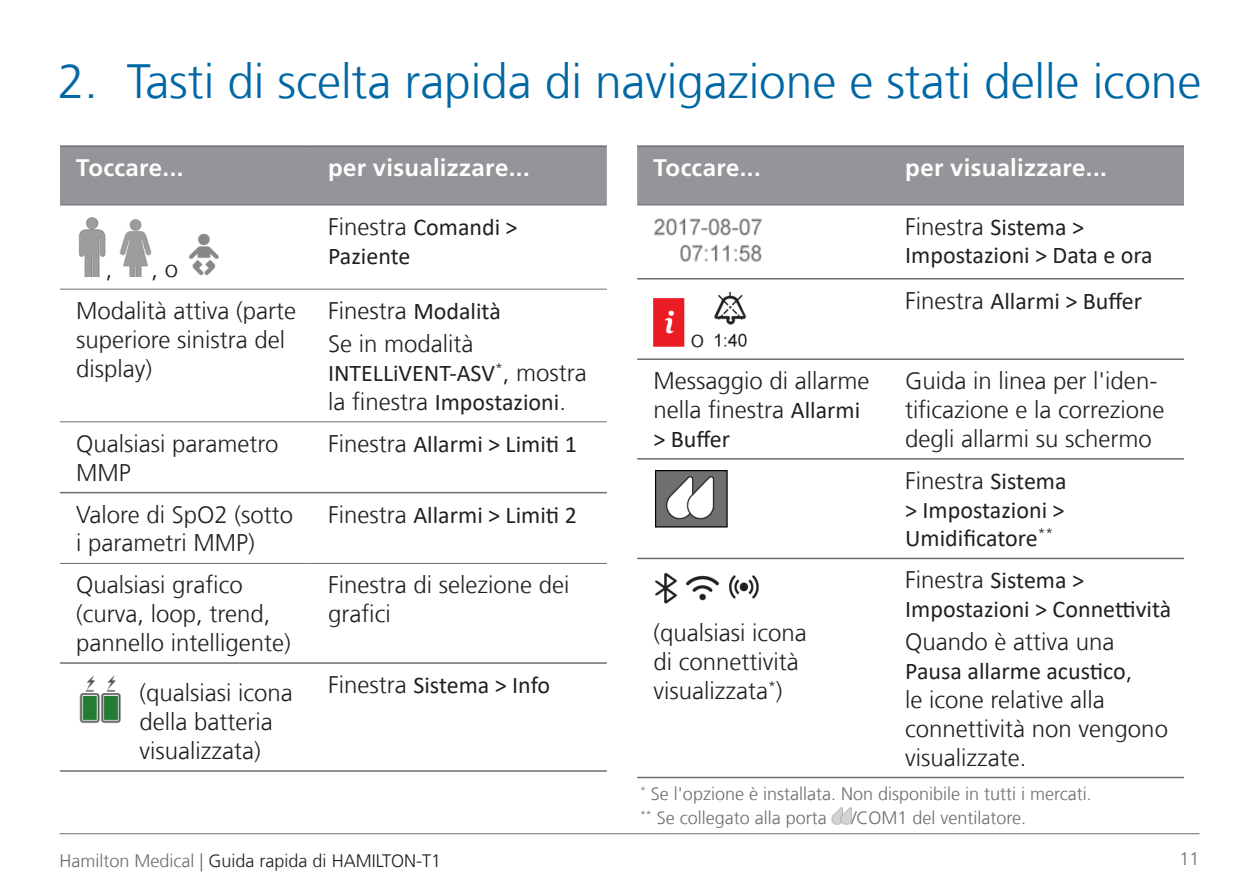
<style>
.page{position:relative;width:1259px;height:893px;background:#fff}
.page>*{position:absolute;margin:0;border:0;box-sizing:border-box;transform-origin:0 0}
.Headline{font:300 48px "Frutiger LT Com";letter-spacing:-.005em;color:#0067a5}
.table_body{font:300 24px/28.8px "Frutiger LT Com";color:#231f20}
.table_body-2{font:24px/28.8px "Calibri";color:#231f20}
.Table_head_white{font:700 24px "Frutiger LT Std";letter-spacing:.01em;color:#fff}
.Footnote{font:300 18px "Frutiger LT Com";color:#6c6d70}
.t1{font:300 18px "Frutiger LT Com";color:#231f20}
.s1{font-family:"Frutiger LT Com";font-weight:300}
.s2{font-family:"Calibri";font-weight:400}
.s3{color:#6c6d70}
</style>
<div class="page">
<hr style="left:60px;top:833px;width:1139px;height:1px;background:#6c6d70">
<div style="left:60px;top:147px;width:547px;height:57px;background:#939598"></div>
<hr style="left:60px;top:145px;width:252px;height:2px;background:#6c6d70">
<hr style="left:312px;top:145px;width:295px;height:2px;background:#6c6d70">
<hr style="left:60px;top:492px;width:252px;height:1px;background:#6c6d70">
<hr style="left:312px;top:492px;width:295px;height:1px;background:#6c6d70">
<hr style="left:60px;top:662px;width:252px;height:2px;background:#6c6d70">
<hr style="left:312px;top:662px;width:295px;height:2px;background:#6c6d70">
<hr style="left:60px;top:770px;width:252px;height:2px;background:#6c6d70">
<hr style="left:312px;top:770px;width:295px;height:2px;background:#6c6d70">
<hr style="left:60px;top:204px;width:252px;height:1px;background:#6c6d70">
<hr style="left:312px;top:204px;width:295px;height:1px;background:#6c6d70">
<hr style="left:60px;top:289px;width:252px;height:1px;background:#6c6d70">
<hr style="left:312px;top:289px;width:295px;height:1px;background:#6c6d70">
<hr style="left:60px;top:421px;width:252px;height:1px;background:#6c6d70">
<hr style="left:312px;top:421px;width:295px;height:1px;background:#6c6d70">
<hr style="left:60px;top:563px;width:252px;height:1px;background:#6c6d70">
<hr style="left:312px;top:563px;width:295px;height:1px;background:#6c6d70">
<img style="left:78px;top:217px;width:28px;height:60px">
<img style="left:119px;top:219px;width:32px;height:58px">
<img style="left:189px;top:233px;width:29px;height:43px">
<img style="left:79px;top:675px;width:42px;height:48px">
<div style="left:637px;top:147px;width:547px;height:57px;background:#939598"></div>
<hr style="left:637px;top:145px;width:252px;height:2px;background:#6c6d70">
<hr style="left:889px;top:145px;width:295px;height:2px;background:#6c6d70">
<hr style="left:637px;top:278px;width:252px;height:1px;background:#6c6d70">
<hr style="left:889px;top:278px;width:295px;height:1px;background:#6c6d70">
<hr style="left:637px;top:358px;width:252px;height:2px;background:#6c6d70">
<hr style="left:889px;top:358px;width:295px;height:2px;background:#6c6d70">
<hr style="left:637px;top:458px;width:252px;height:2px;background:#6c6d70">
<hr style="left:889px;top:458px;width:295px;height:2px;background:#6c6d70">
<hr style="left:637px;top:558px;width:252px;height:1px;background:#6c6d70">
<hr style="left:889px;top:558px;width:295px;height:1px;background:#6c6d70">
<hr style="left:637px;top:777px;width:252px;height:1px;background:#6c6d70">
<hr style="left:889px;top:777px;width:295px;height:1px;background:#6c6d70">
<hr style="left:637px;top:204px;width:252px;height:1px;background:#6c6d70">
<hr style="left:889px;top:204px;width:295px;height:1px;background:#6c6d70">
<img style="left:654px;top:218px;width:107px;height:44px">
<img style="left:653px;top:298px;width:31px;height:48px">
<img style="left:714px;top:292px;width:33px;height:54px">
<img style="left:655px;top:471px;width:72px;height:57px">
<img style="left:654px;top:573px;width:24px;height:31px">
<img style="left:686px;top:575px;width:33px;height:26px">
<img style="left:729px;top:575px;width:30px;height:23px">
<img style="left:832px;top:807px;width:19px;height:18px">
<p class="Headline" style="left:58px;top:52px;width:1145px">2. Tasti di scelta rapida di navigazione e stati delle icone</p>
<p class="Table_head_white" style="left:76px;top:154px;width:109px">Toccare...</p>
<p class="Table_head_white" style="left:328px;top:154px;width:203px">per visualizzare...</p>
<p class="table_body" style="left:106px;top:254px;width:8px">,</p>
<p class="table_body" style="left:151px;top:254px;width:28px">, o</p>
<p class="table_body-2" style="left:328px;top:212px;width:191px"><span class="s1">Finestra</span> Comandi &gt;<br>Paziente</p>
<p class="table_body" style="left:76px;top:296px;width:221px">Modalità attiva (parte superiore sinistra del display)</p>
<p class="table_body" style="left:328px;top:296px;width:174px">Finestra <span class="s2">Modalità</span></p>
<p class="table_body" style="left:328px;top:329px;width:260px">Se in modalità<br><span class="s2">INTELLiVENT-ASV</span><sup>*</sup>, mostra la finestra <span class="s2">Impostazioni</span>.</p>
<p class="table_body" style="left:76px;top:429px;width:204px">Qualsiasi parametro<br>MMP</p>
<p class="table_body-2" style="left:328px;top:429px;width:250px"><span class="s1">Finestra</span> Allarmi &gt; Limiti 1</p>
<p class="table_body" style="left:76px;top:500px;width:218px">Valore di SpO2 (sotto i parametri MMP)</p>
<p class="table_body-2" style="left:328px;top:500px;width:250px"><span class="s1">Finestra</span> Allarmi &gt; Limiti 2</p>
<p class="table_body" style="left:76px;top:570px;width:216px">Qualsiasi grafico (curva, loop, trend, pannello intelligente)</p>
<p class="table_body" style="left:328px;top:570px;width:243px">Finestra di selezione dei grafici</p>
<p class="table_body" style="left:139px;top:678px;width:155px">(qualsiasi icona della batteria visualizzata)</p>
<p class="table_body-2" style="left:328px;top:670px;width:224px"><span class="s1">Finestra</span> Sistema &gt; Info</p>
<p class="Table_head_white" style="left:653px;top:154px;width:109px">Toccare...</p>
<p class="Table_head_white" style="left:905px;top:154px;width:203px">per visualizzare...</p>
<p class="table_body-2" style="left:905px;top:212px;width:249px"><span class="s1">Finestra</span> Sistema &gt;<br>Impostazioni &gt; Data e ora</p>
<p class="table_body" style="left:690px;top:324px;width:15px">o</p>
<p class="table_body-2" style="left:905px;top:286px;width:238px"><span class="s1">Finestra</span> Allarmi &gt; Buffer</p>
<p class="table_body" style="left:653px;top:366px;width:218px">Messaggio di allarme nella finestra <span class="s2">Allarmi &gt; Buffer</span></p>
<p class="table_body" style="left:905px;top:366px;width:261px">Guida in linea per l'iden&shy;tificazione e la correzione degli allarmi su schermo</p>
<p class="table_body-2" style="left:905px;top:466px;width:163px;text-align:justify"><span class="s1">Finestra</span> Sistema &gt; Impostazioni &gt; Umidificatore<sup>**</sup></p>
<p class="table_body-2" style="left:905px;top:565px;width:268px"><span class="s1">Finestra</span> Sistema &gt;<br>Impostazioni &gt; Connettività</p>
<p class="table_body" style="left:905px;top:627px;width:264px">Quando è attiva una<br><span class="s2">Pausa allarme acustico</span>,<br>le icone relative alla connettività non vengono visualizzate.</p>
<p class="Footnote" style="left:640px;top:783px;width:453px"><sup>*</sup> Se l'opzione è installata. Non disponibile in tutti i mercati.</p>
<p class="Footnote" style="left:640px;top:807px;width:188px"><sup>**</sup> Se collegato alla porta</p>
<p class="Footnote" style="left:851px;top:807px;width:176px">/COM1 del ventilatore.</p>
<p class="table_body" style="left:653px;top:618px;width:155px">(qualsiasi icona di connettività visualizzata<sup>*</sup>)</p>
<p class="t1" style="left:60px;top:849px;width:383px"><span class="s3">Hamilton Medical |</span> Guida rapida di HAMILTON-T1</p>
<p class="Footnote" style="left:1179px;top:848px;width:22px">11</p>
</div>
